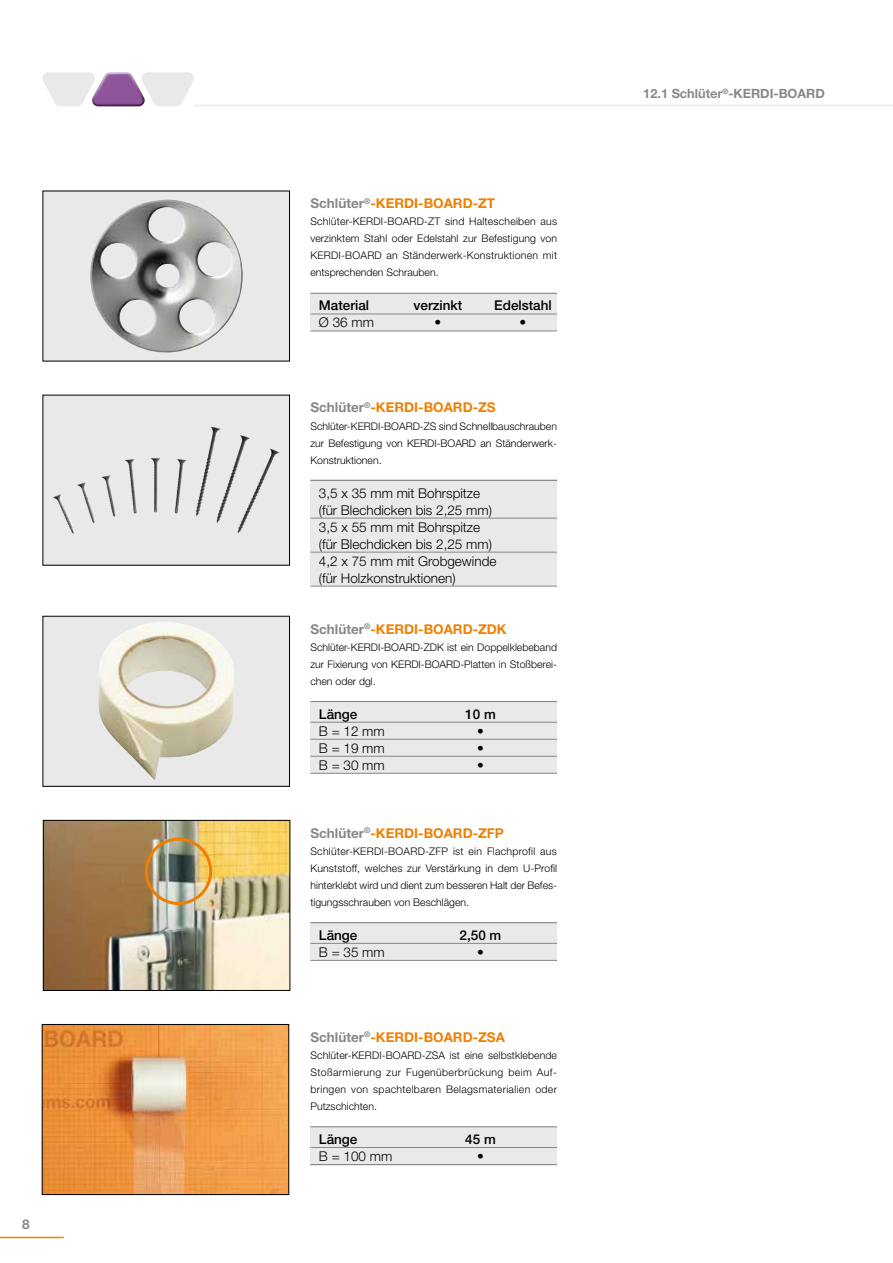
<style>
.page{position:relative;width:893px;height:1263px;background:#fff}
.page>*{position:absolute;margin:0;border:0;box-sizing:border-box;transform-origin:0 0}
.Unter-Überschrift{font:700 13.5px "Helvetica Neue LT Pro";color:#ee7f00}
.Tabelle{font:300 13.5px/17px "Helvetica Neue LT Pro";color:#000}
.Tabelle_Fuß{font:300 13.5px/17px "Helvetica Neue LT Pro";color:#000}
.Tabelle_Kopf{font:500 13.5px "Helvetica Neue LT Pro";color:#000}
.Tabelle_Kopf-2{font:300 13.5px/17px "Helvetica Neue LT Pro";color:#000}
.t1{font:700 13.5px "Helvetica Neue LT Pro";color:#87888a}
.t2{font:700 12.75px "Helvetica Neue LT Pro";color:#87888a}
.Material_und_Länge_7pt{font:300 10.5px/17px "Helvetica Neue LT Pro";color:#000;text-align:justify}
.s1{color:#87888a}
</style>
<div class="page">
<hr style="left:0;top:1237px;width:64px;height:1px;background:#ee7f00">
<hr style="left:194px;top:105px;width:699px;height:1px;background:#e9e9ea">
<svg style="left:43px;top:72px;width:151px;height:34px"></svg>
<div style="left:310px;top:923px;width:247px;height:38px;background:#e9e9ea"></div>
<div style="left:310px;top:293px;width:247px;height:38px;background:#e9e9ea"></div>
<div style="left:310px;top:701px;width:247px;height:72px;background:#e9e9ea"></div>
<div style="left:310px;top:480px;width:247px;height:106px;background:#e9e9ea"></div>
<hr style="left:310px;top:293px;width:247px;height:1px;background:#87888a">
<hr style="left:310px;top:314px;width:247px;height:1px;background:#87888a">
<hr style="left:310px;top:331px;width:247px;height:1px;background:#87888a">
<hr style="left:310px;top:701px;width:247px;height:1px;background:#87888a">
<hr style="left:310px;top:722px;width:247px;height:1px;background:#87888a">
<hr style="left:310px;top:739px;width:247px;height:1px;background:#87888a">
<hr style="left:310px;top:756px;width:247px;height:1px;background:#87888a">
<hr style="left:310px;top:773px;width:247px;height:1px;background:#87888a">
<hr style="left:310px;top:922px;width:247px;height:1px;background:#87888a">
<hr style="left:310px;top:943px;width:247px;height:1px;background:#87888a">
<hr style="left:310px;top:960px;width:247px;height:1px;background:#87888a">
<hr style="left:310px;top:480px;width:247px;height:1px;background:#87888a">
<hr style="left:310px;top:518px;width:247px;height:1px;background:#87888a">
<hr style="left:310px;top:552px;width:247px;height:1px;background:#87888a">
<hr style="left:310px;top:586px;width:247px;height:1px;background:#87888a">
<div style="left:43px;top:191px;width:247px;height:170px;background:#e9e9ea"></div>
<img style="left:90px;top:199px;width:153px;height:154px">
<div style="left:43px;top:395px;width:247px;height:170px;background:#e9e9ea"></div>
<img style="left:195px;top:427px;width:18px;height:90px">
<div style="left:43px;top:616px;width:247px;height:170px;background:#e9e9ea"></div>
<img style="left:98px;top:622px;width:136px;height:158px">
<div style="left:43px;top:616px;width:247px;height:171px;border:1px solid #000"></div>
<img style="left:45px;top:822px;width:243px;height:167px">
<div style="left:43px;top:820px;width:247px;height:171px;border:1px solid #000"></div>
<div style="left:145px;top:838px;width:67px;height:67px;border:3px solid #ee7f00;border-radius:50%"></div>
<img style="left:44px;top:1026px;width:243px;height:167px">
<div style="left:42px;top:1024px;width:247px;height:171px;border:1px solid #000"></div>
<div style="left:310px;top:1128px;width:247px;height:38px;background:#e9e9ea"></div>
<hr style="left:310px;top:1126px;width:247px;height:1px;background:#87888a">
<hr style="left:310px;top:1147px;width:247px;height:1px;background:#87888a">
<hr style="left:310px;top:1164px;width:247px;height:1px;background:#87888a">
<p class="t1" style="left:22px;top:1216px;width:9px">8</p>
<p class="Unter-Überschrift" style="left:310px;top:195px;width:186px"><span class="s1">Schlüter</span><sup>®</sup>-KERDI-BOARD-ZT</p>
<p class="Material_und_Länge_7pt" style="left:310px;top:213px;width:248px">Schlüter-KERDI-BOARD-ZT sind Haltescheiben aus verzinktem Stahl oder Edelstahl zur Befestigung von KERDI-BOARD an Ständerwerk-Konstruktionen mit entsprechenden Schrauben.</p>
<p class="Tabelle_Kopf" style="left:319px;top:298px;width:52px">Material</p>
<p class="Tabelle_Kopf" style="left:414px;top:298px;width:50px">verzinkt</p>
<p class="Tabelle_Kopf" style="left:494px;top:298px;width:59px">Edelstahl</p>
<p class="Tabelle_Fuß" style="left:319px;top:314px;width:57px">Ø 36 mm</p>
<p class="Tabelle_Fuß" style="left:435px;top:314px;width:8px">•</p>
<p class="Tabelle_Fuß" style="left:520px;top:314px;width:8px">•</p>
<p class="Unter-Überschrift" style="left:310px;top:399px;width:187px"><span class="s1">Schlüter</span><sup>®</sup>-KERDI-BOARD-ZS</p>
<p class="Material_und_Länge_7pt" style="left:310px;top:417px;width:248px">Schlüter-KERDI-BOARD-ZS sind Schnellbauschrauben zur Befestigung von KERDI-BOARD an Ständerwerk-Konstruktionen.</p>
<p class="Tabelle_Kopf-2" style="left:319px;top:484px;width:175px">3,5 x 35 mm mit Bohrspitze (für Blechdicken bis 2,25 mm)</p>
<p class="Tabelle" style="left:319px;top:518px;width:175px">3,5 x 55 mm mit Bohrspitze (für Blechdicken bis 2,25 mm)</p>
<p class="Tabelle_Fuß" style="left:319px;top:552px;width:179px">4,2 x 75 mm mit Grobgewinde (für Holzkonstruktionen)</p>
<p class="Unter-Überschrift" style="left:310px;top:620px;width:198px"><span class="s1">Schlüter</span><sup>®</sup>-KERDI-BOARD-ZDK</p>
<p class="Material_und_Länge_7pt" style="left:310px;top:638px;width:248px">Schlüter-KERDI-BOARD-ZDK ist ein Doppelklebeband zur Fixierung von KERDI-BOARD-Platten in Stoßberei&shy;chen oder dgl.</p>
<p class="Tabelle_Kopf" style="left:319px;top:706px;width:40px">Länge</p>
<p class="Tabelle_Kopf" style="left:465px;top:706px;width:32px">10 m</p>
<p class="Tabelle" style="left:319px;top:722px;width:67px">B = 12 mm</p>
<p class="Tabelle" style="left:477px;top:722px;width:8px">•</p>
<p class="Tabelle" style="left:319px;top:739px;width:67px">B = 19 mm</p>
<p class="Tabelle" style="left:477px;top:739px;width:8px">•</p>
<p class="Tabelle_Fuß" style="left:319px;top:756px;width:67px">B = 30 mm</p>
<p class="Tabelle_Fuß" style="left:477px;top:756px;width:8px">•</p>
<p class="Unter-Überschrift" style="left:310px;top:824px;width:195px"><span class="s1">Schlüter</span><sup>®</sup>-KERDI-BOARD-ZFP</p>
<p class="Material_und_Länge_7pt" style="left:310px;top:842px;width:248px">Schlüter-KERDI-BOARD-ZFP ist ein Flachprofil aus Kunststoff, welches zur Verstärkung in dem U-Profil hinterklebt wird und dient zum besseren Halt der Befes&shy;tigungsschrauben von Beschlägen.</p>
<p class="Tabelle_Kopf" style="left:319px;top:927px;width:40px">Länge</p>
<p class="Tabelle_Kopf" style="left:460px;top:927px;width:43px">2,50 m</p>
<p class="Tabelle" style="left:319px;top:943px;width:67px">B = 35 mm</p>
<p class="Tabelle" style="left:477px;top:943px;width:8px">•</p>
<p class="Unter-Überschrift" style="left:310px;top:1029px;width:196px"><span class="s1">Schlüter</span><sup>®</sup>-KERDI-BOARD-ZSA</p>
<p class="Material_und_Länge_7pt" style="left:310px;top:1046px;width:248px">Schlüter-KERDI-BOARD-ZSA ist eine selbstklebende Stoßarmierung zur Fugenüberbrückung beim Auf&shy;bringen von spachtelbaren Belagsmaterialien oder Putzschichten.</p>
<p class="Tabelle_Kopf" style="left:319px;top:1131px;width:40px">Länge</p>
<p class="Tabelle_Kopf" style="left:465px;top:1131px;width:32px">45 m</p>
<p class="Tabelle" style="left:319px;top:1147px;width:75px">B = 100 mm</p>
<p class="Tabelle" style="left:477px;top:1147px;width:8px">•</p>
<p class="t2" style="left:643px;top:86px;width:183px">12.1 Schlüter<sup>®</sup>-KERDI-BOARD</p>
</div>
